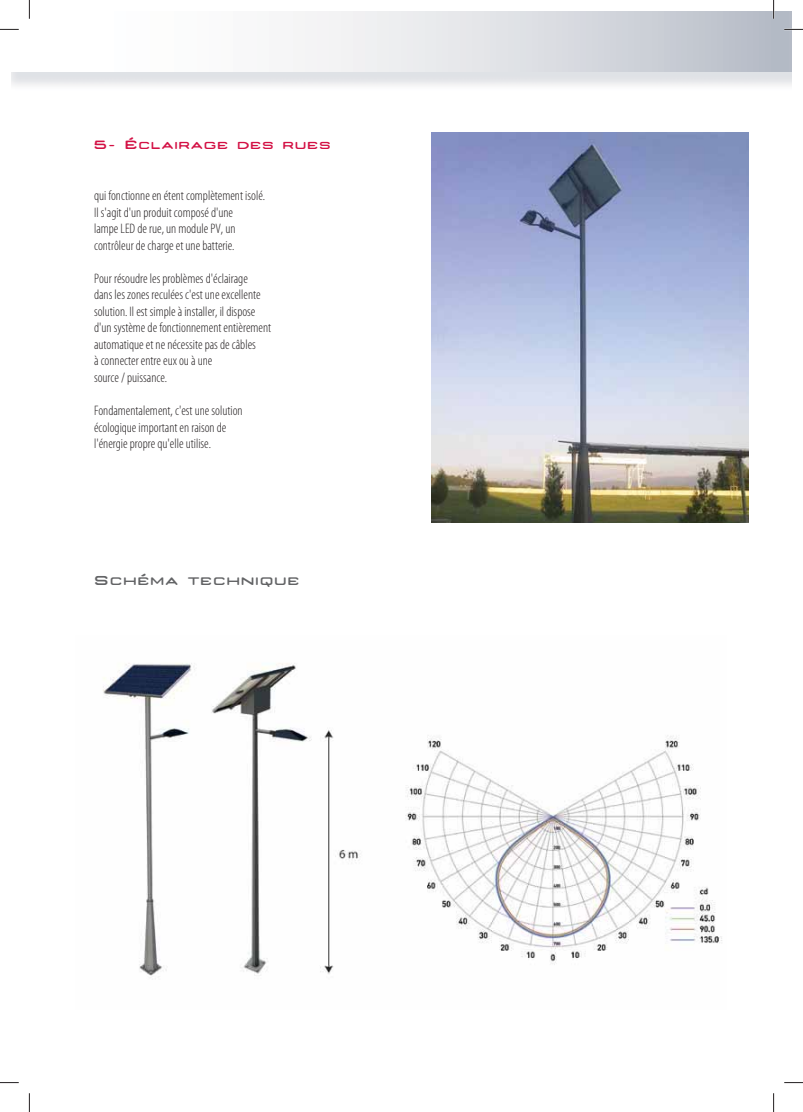
<style>
.page{position:relative;width:803px;height:1112px;background:#fff}
.page>*{position:absolute;margin:0;border:0;box-sizing:border-box;transform-origin:0 0}
.t1{font:500 17.5px "Nedian";color:#636466}
.t2{font:500 16.25px "Nedian";color:#d31145}
.t3{font:300 condensed 13.75px/16.5px "Myriad Pro";color:#231f20}
</style>
<div class="page">
<img style="left:431px;top:132px;width:318px;height:390px">
<img style="left:103px;top:663px;width:619px;height:315px">
<div style="left:12px;top:12px;width:779px;height:60px;background:linear-gradient(to right,#fff,#bfc3cd)"></div>
<svg style="left:0;top:29px;width:19px;height:1px"></svg>
<svg style="left:784px;top:29px;width:19px;height:1px"></svg>
<svg style="left:0;top:1082px;width:19px;height:1px"></svg>
<svg style="left:784px;top:1082px;width:19px;height:1px"></svg>
<svg style="left:29px;top:0;width:1px;height:19px"></svg>
<svg style="left:29px;top:1093px;width:1px;height:18px"></svg>
<svg style="left:773px;top:0;width:1px;height:19px"></svg>
<svg style="left:773px;top:1093px;width:1px;height:18px"></svg>
<p class="t2" style="left:93px;top:137px;width:239px">5- Éclairage des rues</p>
<p class="t3" style="left:94px;top:189px;width:173px">qui fonctionne en étent complètement isolé.<br>Il s'agit d'un produit composé d'une<br>lampe LED de rue, un module PV, un contrôleur de charge et une batterie.</p>
<p class="t3" style="left:94px;top:271px;width:179px">Pour résoudre les problèmes d'éclairage<br>dans les zones reculées c'est une excellente solution. Il est simple à installer, il dispose d'un système de fonctionnement entièrement automatique et ne nécessite pas de câbles<br>à connecter entre eux ou à une<br>source / puissance.</p>
<p class="t3" style="left:94px;top:403px;width:150px">Fondamentalement, c'est une solution écologique important en raison de l'énergie propre qu'elle utilise.</p>
<p class="t1" style="left:94px;top:571px;width:208px">Schéma technique</p>
</div>
